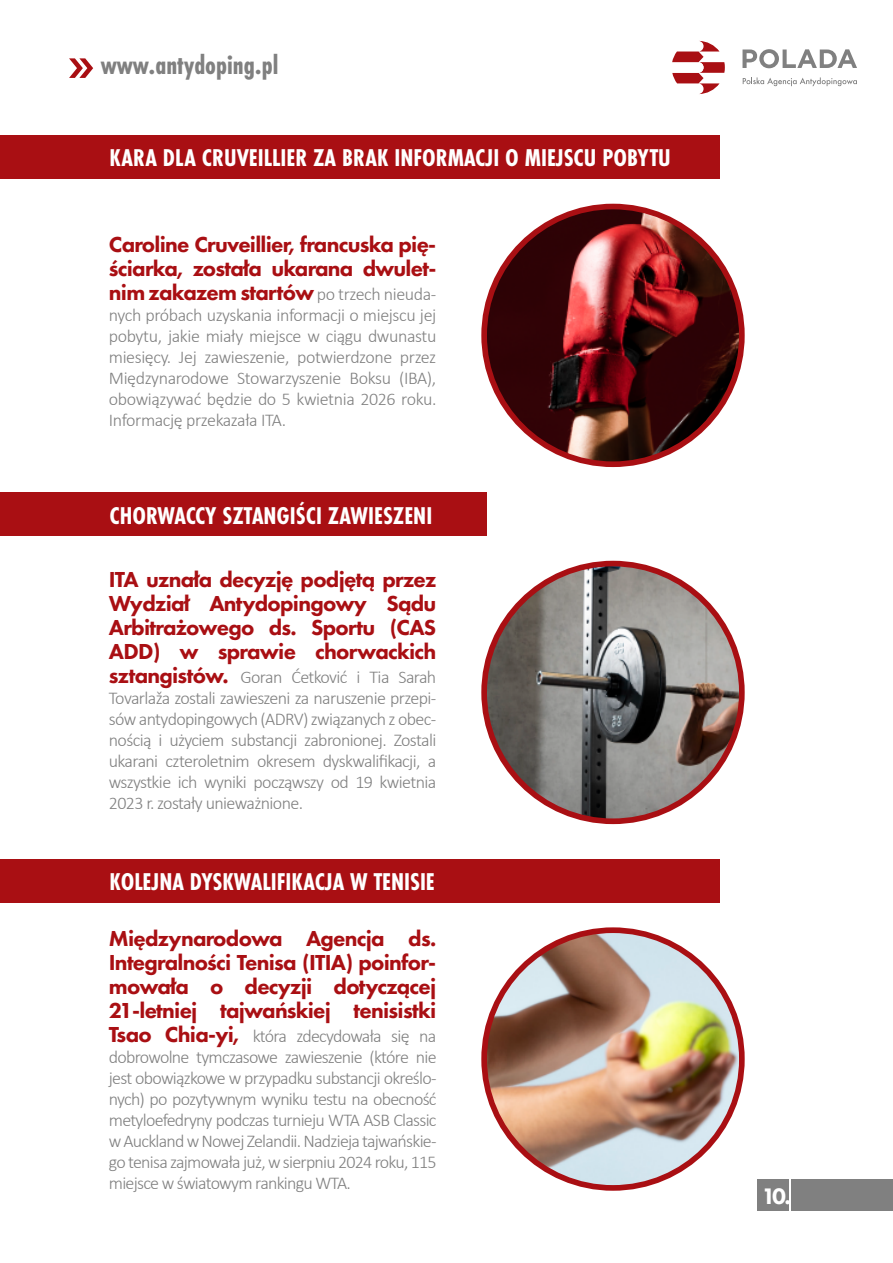
<style>
.page{position:relative;width:893px;height:1263px;background:#fff}
.page>*{position:absolute;margin:0;border:0;box-sizing:border-box;transform-origin:0 0}
.t1{font:700 27.75px "Futura PT Cond";color:#808080}
.t2{font:700 25.2px "Futura PT Cond";color:#fff}
.t3{font:800 23.25px "Futura PT";color:#fff}
.t4{font:800 22.5px/24px "Futura PT";letter-spacing:-.035em;color:#a90f13;text-align:justify}
.t5{font:300 18px/21px "Calibri";letter-spacing:-.035em;color:#808080;text-align:justify}
.s1{font-family:"Calibri";font-weight:300;font-size:18px;color:#808080}
.s2{font-family:"Futura PT";font-weight:800;font-size:22.5px;color:#a90f13}
</style>
<div class="page">
<svg style="left:742px;top:49px;width:115px;height:19px"></svg>
<svg style="left:743px;top:77px;width:114px;height:9px"></svg>
<svg style="left:672px;top:41px;width:53px;height:53px"></svg>
<div style="left:792px;top:1179px;width:101px;height:32px;background:#808080"></div>
<div style="left:757px;top:1179px;width:31px;height:32px;background:#808080"></div>
<svg style="left:69px;top:58px;width:24px;height:20px"></svg>
<div style="left:1px;top:135px;width:719px;height:43px;background:#a90f13"></div>
<svg style="left:481px;top:204px;width:264px;height:263px;background:#a8171a"></svg>
<div style="left:1px;top:492px;width:486px;height:44px;background:#a90f13"></div>
<img style="left:487px;top:209px;width:252px;height:252px;border-radius:126px">
<svg style="left:481px;top:561px;width:264px;height:263px;background:#aa191d"></svg>
<img style="left:487px;top:566px;width:252px;height:252px;border-radius:126px">
<div style="left:1px;top:859px;width:719px;height:43px;background:#a90f13"></div>
<svg style="left:481px;top:927px;width:264px;height:264px;background:#ae2125"></svg>
<img style="left:487px;top:933px;width:252px;height:252px;border-radius:126px">
<h1 class="t1" style="left:101px;top:49px;width:179px">www.antydoping.pl</h1>
<h2 class="t2" style="left:110px;top:143px;width:563px">KARA DLA CRUVEILLIER ZA BRAK INFORMACJI O MIEJSCU POBYTU</h2>
<p class="t4" style="left:109px;top:232px;width:329px">Caroline Cruveillier, francuska pię&shy;ściarka, została ukarana dwulet&shy;nim zakazem startów <span class="s1">po trzech nieuda-</span></p>
<p class="t5" style="left:109px;top:305px;width:329px">nych próbach uzyskania informacji o miejscu jej pobytu, jakie miały miejsce w ciągu dwunastu miesięcy. Jej zawieszenie, potwierdzone przez Międzynarodowe Stowarzyszenie Boksu (IBA), obowiązywać będzie do 5 kwietnia 2026 roku.<br>Informację przekazała ITA.</p>
<h2 class="t2" style="left:110px;top:501px;width:324px">CHORWACCY SZTANGIŚCI ZAWIESZENI</h2>
<p class="t4" style="left:109px;top:567px;width:329px">ITA uznała decyzję podjętą przez Wydział Antydopingowy Sądu Arbitrażowego ds. Sportu (CAS ADD) w sprawie chorwackich</p>
<p class="t5" style="left:109px;top:666px;width:329px"><span class="s2">sztangistów.</span> Goran Ćetković i Tia Sarah Tovarlaža zostali zawieszeni za naruszenie przepi&shy;sów antydopingowych (ADRV) związanych z obec&shy;nością i użyciem substancji zabronionej. Zostali ukarani czteroletnim okresem dyskwalifikacji, a wszystkie ich wyniki począwszy od 19 kwietnia 2023 r. zostały unieważnione.</p>
<h2 class="t2" style="left:110px;top:867px;width:327px">KOLEJNA DYSKWALIFIKACJA W TENISIE</h2>
<p class="t4" style="left:109px;top:926px;width:329px">Międzynarodowa Agencja ds.<br>Integralności Tenisa (ITIA) poinfor&shy;mowała o decyzji dotyczącej 21-letniej tajwańskiej tenisistki</p>
<p class="t5" style="left:109px;top:1025px;width:329px"><span class="s2">Tsao Chia-yi,</span> która zdecydowała się na dobrowolne tymczasowe zawieszenie (które nie jest obowiązkowe w przypadku substancji określo&shy;nych) po pozytywnym wyniku testu na obecność metyloefedryny podczas turnieju WTA ASB Classic w Auckland w Nowej Zelandii. Nadzieja tajwańskie&shy;go tenisa zajmowała już, w sierpniu 2024 roku, 115 miejsce w światowym rankingu WTA.</p>
<p class="t3" style="left:762px;top:1182px;width:31px">10.</p>
</div>
